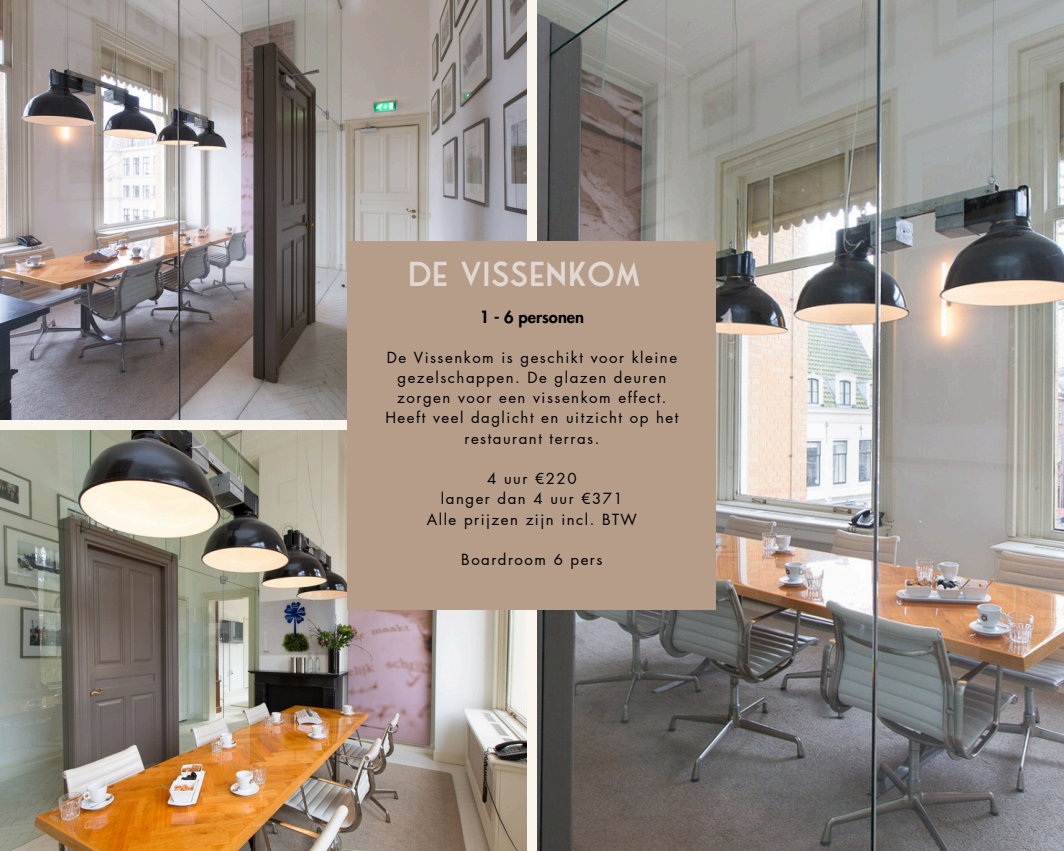
<style>
.page{position:relative;width:1064px;height:851px;background:#fff}
.page>*{position:absolute;margin:0;border:0;box-sizing:border-box;transform-origin:0 0}
.t1{font:33px "Fonseca";color:#e1d8d3}
.t2{font:800 16.5px "Futura LT Pro";color:#000}
.t3{font:15px/20.2px "Futura LT Pro";letter-spacing:.1em;color:#000;text-align:center}
</style>
<div class="page">
<img style="left:0;top:0;width:526px;height:419px">
<img style="left:0;top:431px;width:526px;height:419px">
<img style="left:537px;top:0;width:526px;height:850px">
<div style="left:348px;top:241px;width:367px;height:368px;background:#b59d8a"></div>
<p class="t1" style="left:407px;top:261px;width:235px">DE VISSENKOM</p>
<p class="t2" style="left:479px;top:309px;width:106px">1 - 6 personen</p>
<p class="t3" style="left:385px;top:347px;width:294px">De Vissenkom is geschikt voor kleine gezelschappen. De glazen deuren zorgen voor een vissenkom effect.<br>Heeft veel daglicht en uitzicht op het restaurant terras.</p>
<h1 class="t3" style="left:487px;top:469px;width:91px">4 uur €220</h1>
<h2 class="t3" style="left:441px;top:489px;width:183px">langer dan 4 uur €371</h2>
<p class="t3" style="left:426px;top:509px;width:212px">Alle prijzen zijn incl. BTW</p>
<p class="t3" style="left:461px;top:550px;width:143px">Boardroom 6 pers</p>
</div>
